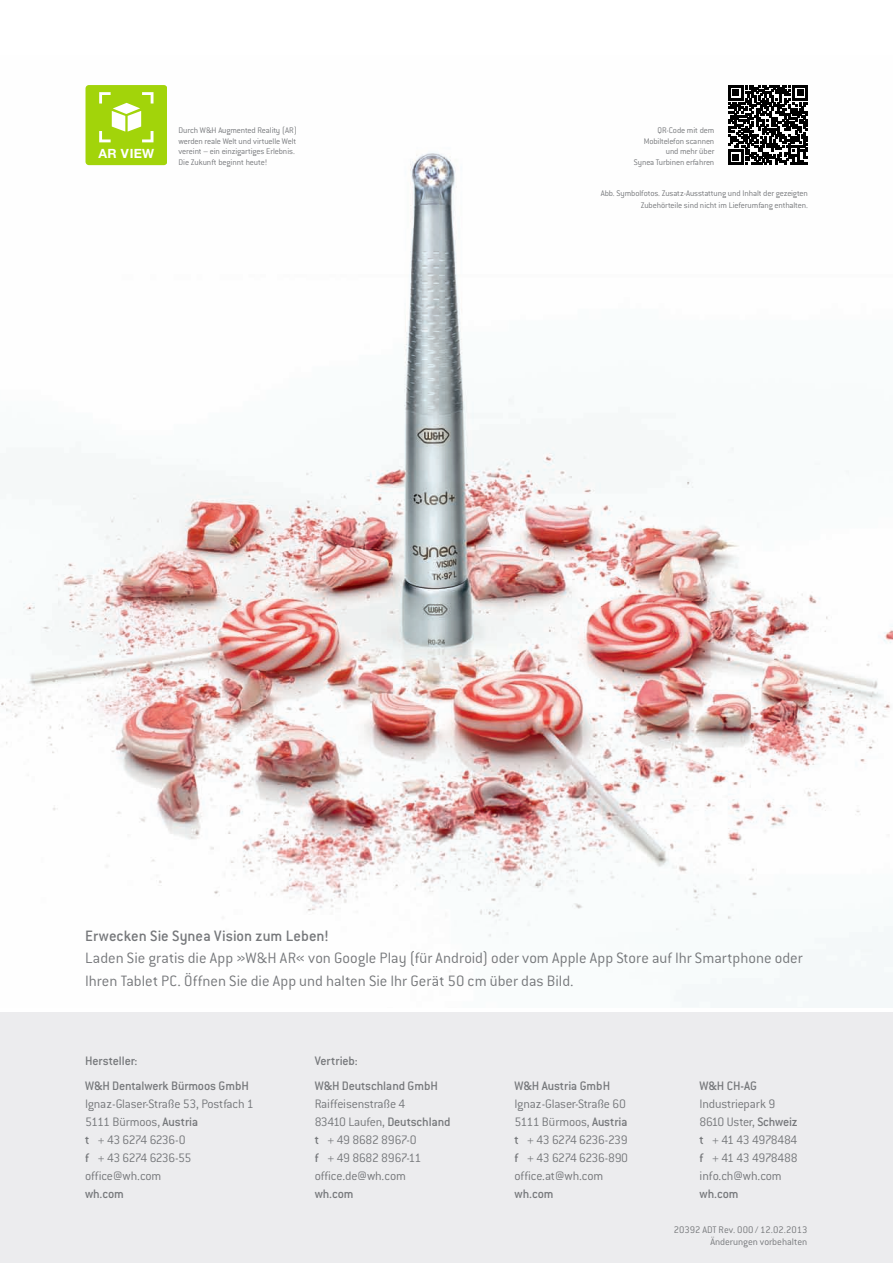
<style>
.page{position:relative;width:893px;height:1263px;background:#fff}
.page>*{position:absolute;margin:0;border:0;box-sizing:border-box;transform-origin:0 0}
.t1{font:300 16.5px/22.5px "Conduit ITC";color:#76787b}
.t2{font:500 16.5px "Conduit ITC";letter-spacing:.005em;color:#76787b}
.t3{font:300 13.5px/18px "Conduit ITC";letter-spacing:-.02em;color:#76787b}
.t4{font:500 13.5px "Conduit ITC";letter-spacing:-.01em;color:#76787b}
.t5{font:700 12.75px "Helvetica Neue";letter-spacing:.02em;color:#fff}
.t6{font:300 10.5px/12.6px "Conduit ITC";color:#76787b;text-align:right}
.t7{font:300 9px/10.5px "Conduit ITC";letter-spacing:-.015em;color:#76787b;text-align:right}
.s1{font-weight:500}
</style>
<div class="page">
<div style="left:0;top:1012px;width:893px;height:251px;background:#ececee"></div>
<img style="left:0;top:87px;width:893px;height:921px">
<svg style="left:86px;top:85px;width:81px;height:80px;background:#add928"></svg>
<svg style="left:728px;top:85px;width:80px;height:80px"></svg>
<p class="t5" style="left:99px;top:146px;width:57px">AR VIEW</p>
<p class="t7" style="left:179px;top:125px;width:120px;text-align:left">Durch W&amp;H Augmented Reality (AR) werden reale Welt und virtuelle Welt vereint – ein einzigartiges Erlebnis.<br>Die Zukunft beginnt heute!</p>
<p class="t7" style="left:634px;top:125px;width:82px">QR-Code mit dem<br>Mobiltelefon scannen und mehr über<br>Synea Turbinen erfahren</p>
<p class="t7" style="left:601px;top:188px;width:209px;line-height:12px">Abb. Symbolfotos. Zusatz-Ausstattung und Inhalt der gezeigten<br>Zubehörteile sind nicht im Lieferumfang enthalten.</p>
<p class="t2" style="left:85px;top:926px;width:245px">Erwecken Sie Synea Vision zum Leben!</p>
<p class="t1" style="left:85px;top:947px;width:719px">Laden Sie gratis die App »W&amp;H AR« von Google Play (für Android) oder vom Apple App Store auf Ihr Smartphone oder<br>Ihren Tablet PC. Öffnen Sie die App und halten Sie Ihr Gerät 50 cm über das Bild.</p>
<p class="t4" style="left:85px;top:1053px;width:54px">Hersteller:</p>
<p class="t4" style="left:315px;top:1053px;width:45px">Vertrieb:</p>
<p class="t4" style="left:85px;top:1078px;width:166px">W&amp;H Dentalwerk Bürmoos GmbH</p>
<p class="t3" style="left:85px;top:1095px;width:170px">Ignaz-Glaser-Straße 53, Postfach 1<br>5111 Bürmoos, <span class="s1">Austria<br>t</span> + 43 6274 6236-0<br><span class="s1">f</span> + 43 6274 6236-55 office@wh.com</p>
<p class="t4" style="left:85px;top:1186px;width:40px">wh.com</p>
<p class="t4" style="left:315px;top:1078px;width:125px">W&amp;H Deutschland GmbH</p>
<p class="t3" style="left:315px;top:1095px;width:137px">Raiffeisenstraße 4<br>83410 Laufen, <span class="s1">Deutschland t</span> + 49 8682 8967-0<br><span class="s1">f</span> + 49 8682 8967-11 office.de@wh.com</p>
<p class="t4" style="left:315px;top:1186px;width:40px">wh.com</p>
<p class="t4" style="left:514px;top:1078px;width:97px">W&amp;H Austria GmbH</p>
<p class="t3" style="left:514px;top:1095px;width:115px">Ignaz-Glaser-Straße 60<br>5111 Bürmoos, <span class="s1">Austria t</span> + 43 6274 6236-239 <span class="s1">f</span> + 43 6274 6236-890 office.at@wh.com</p>
<p class="t4" style="left:514px;top:1186px;width:40px">wh.com</p>
<p class="t4" style="left:699px;top:1079px;width:59px">W&amp;H CH-AG</p>
<p class="t3" style="left:699px;top:1095px;width:100px">Industriepark 9<br>8610 Uster, <span class="s1">Schweiz t</span> + 41 43 4978484 <span class="s1">f</span> + 41 43 4978488 info.ch@wh.com</p>
<p class="t4" style="left:699px;top:1186px;width:40px">wh.com</p>
<p class="t6" style="left:674px;top:1223px;width:135px">20392 ADT Rev. 000 / 12.02.2013<br>Änderungen vorbehalten</p>
</div>
